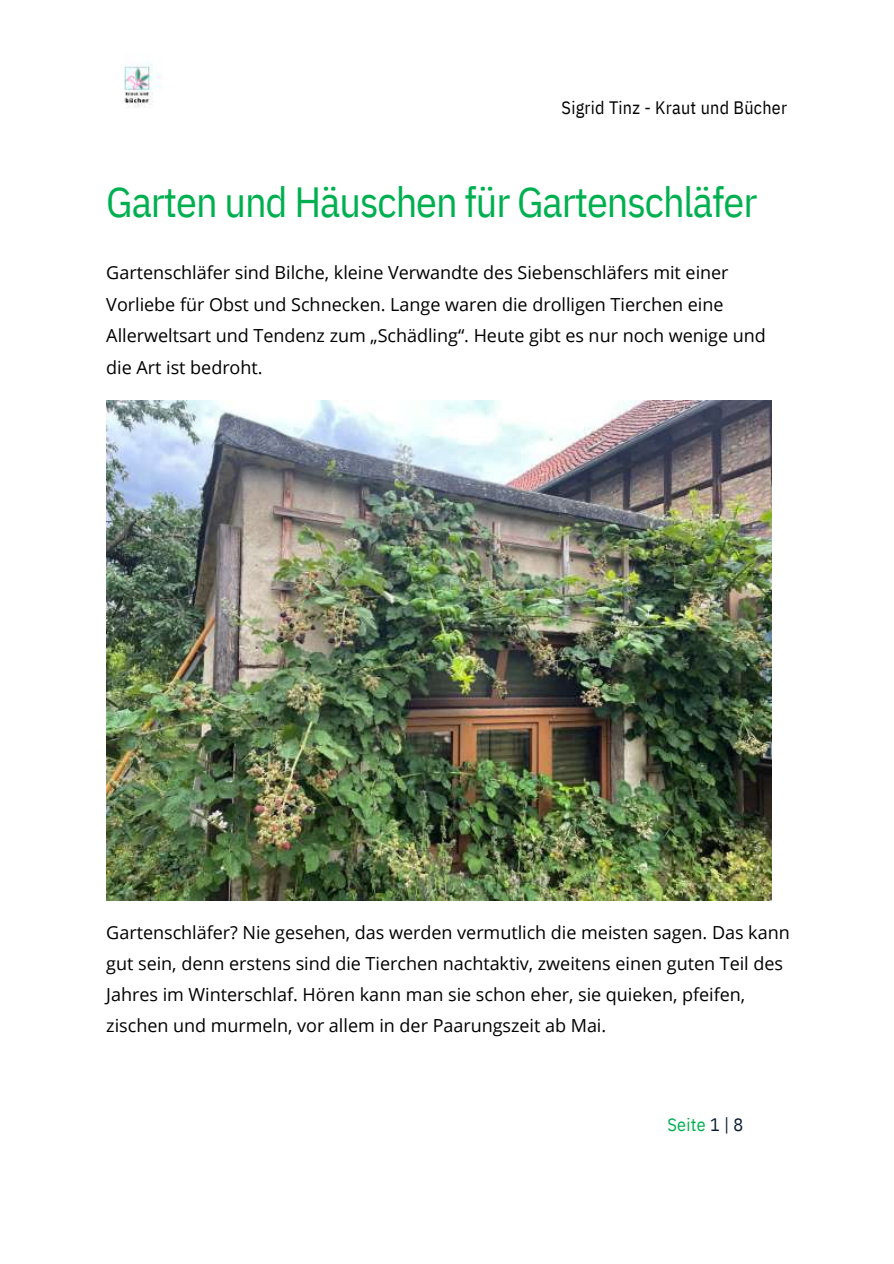
<style>
.page{position:relative;width:894px;height:1264px;background:#fff}
.page>*{position:absolute;margin:0;border:0;box-sizing:border-box;transform-origin:0 0}
.t1{font:42.15px "IBM Plex Sans Cond";letter-spacing:-.025em;color:#00b050}
.t2{font:18px/31.5px "Open Sans";color:#000}
.t3{font:18px "IBM Plex Sans Cond";letter-spacing:.015em;color:#000}
.t4{font:18px "IBM Plex Sans Cond";letter-spacing:.015em;color:#00b050}
.s1{color:#0a1d30}
</style>
<div class="page">
<img style="left:124px;top:62px;width:38px;height:46px">
<img style="left:106px;top:401px;width:665px;height:499px">
<h1 class="t3" style="left:561px;top:96px;width:227px">Sigrid Tinz - Kraut und Bücher</h1>
<p class="t1" style="left:106px;top:173px;width:652px">Garten und Häuschen für Gartenschläfer</p>
<p class="t2" style="left:106px;top:256px;width:661px">Gartenschläfer sind Bilche, kleine Verwandte des Siebenschläfers mit einer Vorliebe für Obst und Schnecken. Lange waren die drolligen Tierchen eine Allerweltsart und Tendenz zum „Schädling“. Heute gibt es nur noch wenige und die Art ist bedroht.</p>
<p class="t2" style="left:106px;top:916px;width:684px">Gartenschläfer? Nie gesehen, das werden vermutlich die meisten sagen. Das kann</p>
<p class="t2" style="left:106px;top:946px;width:678px">gut sein, denn erstens sind die Tierchen nachtaktiv, zweitens einen guten Teil des</p>
<p class="t2" style="left:106px;top:978px;width:640px">Jahres im Winterschlaf. Hören kann man sie schon eher, sie quieken, pfeifen,</p>
<p class="t2" style="left:106px;top:1008px;width:501px">zischen und murmeln, vor allem in der Paarungszeit ab Mai.</p>
<p class="t4" style="left:667px;top:1112px;width:77px">Seite <span class="s1">1 | 8</span></p>
</div>
